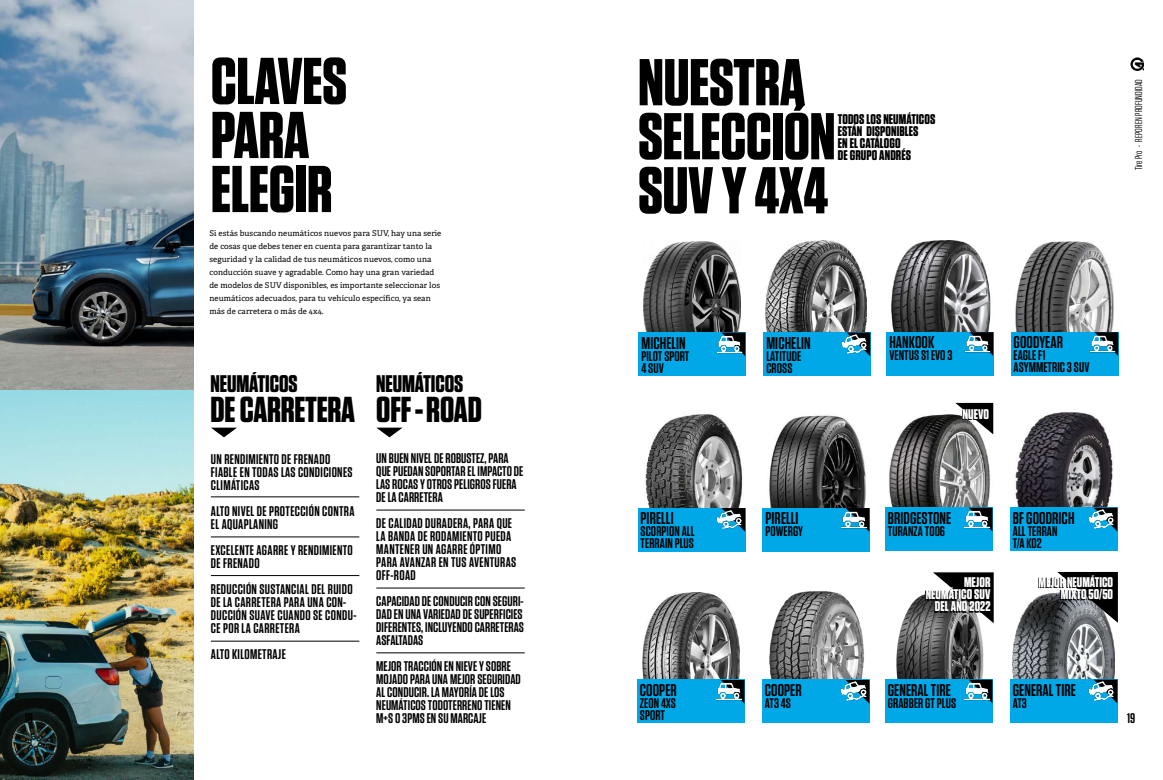
<style>
.page{position:relative;width:1163px;height:780px;background:#fff}
.page>*{position:absolute;margin:0;border:0;box-sizing:border-box;transform-origin:0 0}
.t1{font:700 66px/54px "Tungsten";letter-spacing:-.005em;color:#000}
.t2{font:700 36px "Tungsten";letter-spacing:-.01em;color:#000}
.t3{font:700 24px "Tungsten";letter-spacing:-.005em;color:#000}
.t4{font:600 17px "Tungsten";letter-spacing:.005em;color:#000}
.t5{font:600 14px/13px "Tungsten";letter-spacing:.005em;color:#000}
.t6{font:600 14px/13px "Tungsten";letter-spacing:.025em;color:#000}
.t7{font:700 14px/12px "Tungsten";letter-spacing:.005em;color:#000}
.t8{font:700 14px/12px "Tungsten";letter-spacing:.005em;color:#fff;text-align:right}
.t9{font:10px "Tungsten";color:#000}
.t10{font:8px/13px "Adelle";letter-spacing:.01em;color:#000}
</style>
<div class="page">
<img style="left:643px;top:242px;width:97px;height:90px">
<div style="left:638px;top:332px;width:107px;height:43px;background:#00a8e7"></div>
<img style="left:0;top:0;width:194px;height:780px">
<hr style="left:376px;top:509px;width:148px;height:1px;background:#000">
<hr style="left:376px;top:587px;width:148px;height:1px;background:#000">
<hr style="left:376px;top:652px;width:148px;height:1px;background:#000">
<hr style="left:211px;top:496px;width:148px;height:1px;background:#000">
<hr style="left:211px;top:575px;width:148px;height:1px;background:#000">
<hr style="left:211px;top:640px;width:148px;height:1px;background:#000">
<hr style="left:211px;top:536px;width:148px;height:1px;background:#000">
<svg style="left:211px;top:427px;width:26px;height:10px"></svg>
<svg style="left:376px;top:427px;width:26px;height:10px"></svg>
<svg style="left:744px;top:332px;width:1px;height:24px"></svg>
<img style="left:716px;top:332px;width:28px;height:23px">
<img style="left:765px;top:240px;width:101px;height:92px">
<img style="left:891px;top:240px;width:103px;height:104px">
<img style="left:1015px;top:242px;width:104px;height:103px">
<img style="left:645px;top:414px;width:101px;height:115px">
<img style="left:769px;top:415px;width:101px;height:103px">
<div style="left:762px;top:332px;width:108px;height:43px;background:#00a8e7"></div>
<svg style="left:869px;top:332px;width:1px;height:24px"></svg>
<img style="left:841px;top:332px;width:28px;height:23px">
<div style="left:885px;top:332px;width:108px;height:43px;background:#00a8e7"></div>
<svg style="left:992px;top:332px;width:1px;height:24px"></svg>
<img style="left:964px;top:332px;width:28px;height:23px">
<div style="left:1010px;top:332px;width:107px;height:43px;background:#00a8e7"></div>
<img style="left:1089px;top:332px;width:28px;height:23px">
<div style="left:637px;top:508px;width:108px;height:43px;background:#00a8e7"></div>
<svg style="left:744px;top:508px;width:1px;height:23px"></svg>
<img style="left:716px;top:508px;width:28px;height:23px">
<div style="left:762px;top:508px;width:107px;height:43px;background:#00a8e7"></div>
<svg style="left:868px;top:508px;width:1px;height:23px"></svg>
<img style="left:841px;top:508px;width:27px;height:23px">
<img style="left:889px;top:414px;width:104px;height:101px">
<div style="left:885px;top:507px;width:107px;height:43px;background:#00a8e7"></div>
<svg style="left:991px;top:507px;width:1px;height:24px"></svg>
<img style="left:964px;top:507px;width:27px;height:23px">
<img style="left:1015px;top:413px;width:103px;height:102px">
<div style="left:1009px;top:507px;width:108px;height:43px;background:#00a8e7"></div>
<svg style="left:1116px;top:507px;width:1px;height:24px"></svg>
<img style="left:1088px;top:507px;width:28px;height:23px">
<img style="left:642px;top:592px;width:97px;height:88px">
<div style="left:637px;top:680px;width:107px;height:43px;background:#00a8e7"></div>
<img style="left:716px;top:680px;width:28px;height:23px">
<img style="left:762px;top:591px;width:108px;height:96px">
<div style="left:762px;top:680px;width:107px;height:43px;background:#00a8e7"></div>
<svg style="left:868px;top:680px;width:1px;height:23px"></svg>
<img style="left:840px;top:680px;width:28px;height:22px">
<img style="left:896px;top:594px;width:97px;height:95px">
<div style="left:885px;top:679px;width:107px;height:43px;background:#00a8e7"></div>
<svg style="left:991px;top:679px;width:1px;height:24px"></svg>
<img style="left:964px;top:679px;width:27px;height:23px">
<img style="left:1012px;top:597px;width:101px;height:82px">
<div style="left:1009px;top:679px;width:108px;height:43px;background:#00a8e7"></div>
<svg style="left:1116px;top:679px;width:1px;height:24px"></svg>
<img style="left:1088px;top:679px;width:28px;height:23px">
<svg style="left:955px;top:403px;width:38px;height:31px"></svg>
<svg style="left:961px;top:410px;width:26px;height:10px"></svg>
<svg style="left:932px;top:572px;width:61px;height:51px"></svg>
<svg style="left:924px;top:578px;width:65px;height:34px;background:#323232"></svg>
<svg style="left:1056px;top:572px;width:61px;height:50px;background:#4b4e51"></svg>
<svg style="left:1037px;top:576px;width:74px;height:24px;background:#3c3c3d"></svg>
<img style="left:1130px;top:57px;width:13px;height:14px">
<h1 class="t1" style="left:211px;top:56px;width:138px">CLAVES<br>PARA<br>ELEGIR</h1>
<p class="t10" style="left:209px;top:227px;width:233px">Si estás buscando neumáticos nuevos para SUV, hay una serie de cosas que debes tener en cuenta para garantizar tanto la seguridad y la calidad de tus neumáticos nuevos, como una conducción suave y agradable. Como hay una gran variedad de modelos de SUV disponibles, es importante seleccionar los neumáticos adecuados, para tu vehículo específico, ya sean más de carretera o más de 4x4.</p>
<h1 class="t1" style="left:638px;top:57px;width:199px">NUESTRA<br>SELECCIÓN<br>SUV Y 4X4</h1>
<p class="t7" style="left:837px;top:113px;width:99px">TODOS LOS NEUMÁTICOS<br>ESTÁN DISPONIBLES<br>EN EL CATÁLOGO<br>DE GRUPO ANDRÉS</p>
<p class="t9" style="left:1133px;top:170px;width:92px;rotate:-90deg">Tire Pro - REPOR EN PROFUNDIDAD</p>
<p class="t4" style="left:889px;top:333px;width:46px">HANKOOK</p>
<p class="t5" style="left:889px;top:349px;width:65px">VENTUS S1 EVO 3</p>
<p class="t4" style="left:1013px;top:333px;width:51px">GOODYEAR</p>
<p class="t5" style="left:1013px;top:350px;width:77px;line-height:12px">EAGLE F1<br>ASYMMETRIC 3 SUV</p>
<p class="t4" style="left:641px;top:334px;width:46px">MICHELIN</p>
<p class="t5" style="left:641px;top:350px;width:49px;line-height:12px">PILOT SPORT<br>4 SUV</p>
<p class="t4" style="left:766px;top:334px;width:46px">MICHELIN</p>
<p class="t5" style="left:766px;top:350px;width:36px;line-height:12px">LATITUDE<br>CROSS</p>
<h3 class="t3" style="left:210px;top:371px;width:88px">NEUMÁTICOS</h3>
<h2 class="t2" style="left:210px;top:390px;width:146px">DE CARRETERA</h2>
<p class="t6" style="left:211px;top:452px;width:143px">UN RENDIMIENTO DE FRENADO<br>FIABLE EN TODAS LAS CONDICIONES<br>CLIMÁTICAS</p>
<p class="t6" style="left:211px;top:504px;width:145px">ALTO NIVEL DE PROTECCIÓN CONTRA<br>EL AQUAPLANING</p>
<p class="t6" style="left:211px;top:543px;width:143px">EXCELENTE AGARRE Y RENDIMIENTO<br>DE FRENADO</p>
<p class="t6" style="left:211px;top:582px;width:147px">REDUCCIÓN SUSTANCIAL DEL RUIDO<br>DE LA CARRETERA PARA UNA CON-<br>DUCCIÓN SUAVE CUANDO SE CONDU-<br>CE POR LA CARRETERA</p>
<p class="t6" style="left:211px;top:647px;width:76px">ALTO KILOMETRAJE</p>
<h3 class="t3" style="left:376px;top:371px;width:88px">NEUMÁTICOS</h3>
<h2 class="t2" style="left:376px;top:390px;width:107px">OFF - ROAD</h2>
<p class="t8" style="left:962px;top:408px;width:28px">NUEVO</p>
<p class="t5" style="left:376px;top:452px;width:149px">UN BUEN NIVEL DE ROBUSTEZ, PARA<br>QUE PUEDAN SOPORTAR EL IMPACTO DE<br>LAS ROCAS Y OTROS PELIGROS FUERA<br>DE LA CARRETERA</p>
<p class="t6" style="left:376px;top:517px;width:141px">DE CALIDAD DURADERA, PARA QUE<br>LA BANDA DE RODAMIENTO PUEDA<br>MANTENER UN AGARRE ÓPTIMO<br>PARA AVANZAR EN TUS AVENTURAS<br>OFF-ROAD</p>
<p class="t5" style="left:376px;top:595px;width:149px;text-align:justify">CAPACIDAD DE CONDUCIR CON SEGURI-DAD EN UNA VARIEDAD DE SUPERFICIES DIFERENTES, INCLUYENDO CARRETERAS ASFALTADAS</p>
<p class="t5" style="left:376px;top:660px;width:146px">MEJOR TRACCIÓN EN NIEVE Y SOBRE<br>MOJADO PARA UNA MEJOR SEGURIDAD<br>AL CONDUCIR. LA MAYORÍA DE LOS<br>NEUMÁTICOS TODOTERRENO TIENEN<br>M+S O 3PMS EN SU MARCAJE</p>
<p class="t4" style="left:887px;top:509px;width:65px">BRIDGESTONE</p>
<p class="t5" style="left:887px;top:524px;width:59px">TURANZA T006</p>
<p class="t4" style="left:1012px;top:509px;width:63px">BF GOODRICH</p>
<p class="t5" style="left:1012px;top:525px;width:46px;line-height:12px">ALL TERRAN<br>T/A KO2</p>
<p class="t4" style="left:640px;top:509px;width:34px">PIRELLI</p>
<p class="t5" style="left:640px;top:525px;width:56px;line-height:12px">SCORPION ALL<br>TERRAIN PLUS</p>
<p class="t4" style="left:765px;top:509px;width:34px">PIRELLI</p>
<p class="t5" style="left:765px;top:525px;width:39px">POWERGY</p>
<p class="t8" style="left:925px;top:577px;width:66px">MEJOR<br>NEUMÁTICO SUV<br>DEL AÑO 2022</p>
<p class="t8" style="left:1038px;top:576px;width:76px">MEJOR NEUMÁTICO<br>MIXTO 50/50</p>
<p class="t4" style="left:887px;top:680px;width:64px">GENERAL TIRE</p>
<p class="t5" style="left:887px;top:696px;width:70px">GRABBER GT PLUS</p>
<p class="t4" style="left:1012px;top:680px;width:64px">GENERAL TIRE</p>
<p class="t5" style="left:1012px;top:696px;width:16px">AT3</p>
<p class="t4" style="left:639px;top:681px;width:38px">COOPER</p>
<p class="t5" style="left:639px;top:697px;width:38px;line-height:12px">ZEON 4XS<br>SPORT</p>
<p class="t4" style="left:764px;top:681px;width:38px">COOPER</p>
<p class="t5" style="left:764px;top:697px;width:28px">AT3 4S</p>
<p class="t5" style="left:25px;top:712px;width:10px">18</p>
<p class="t5" style="left:1126px;top:712px;width:10px">19</p>
</div>
